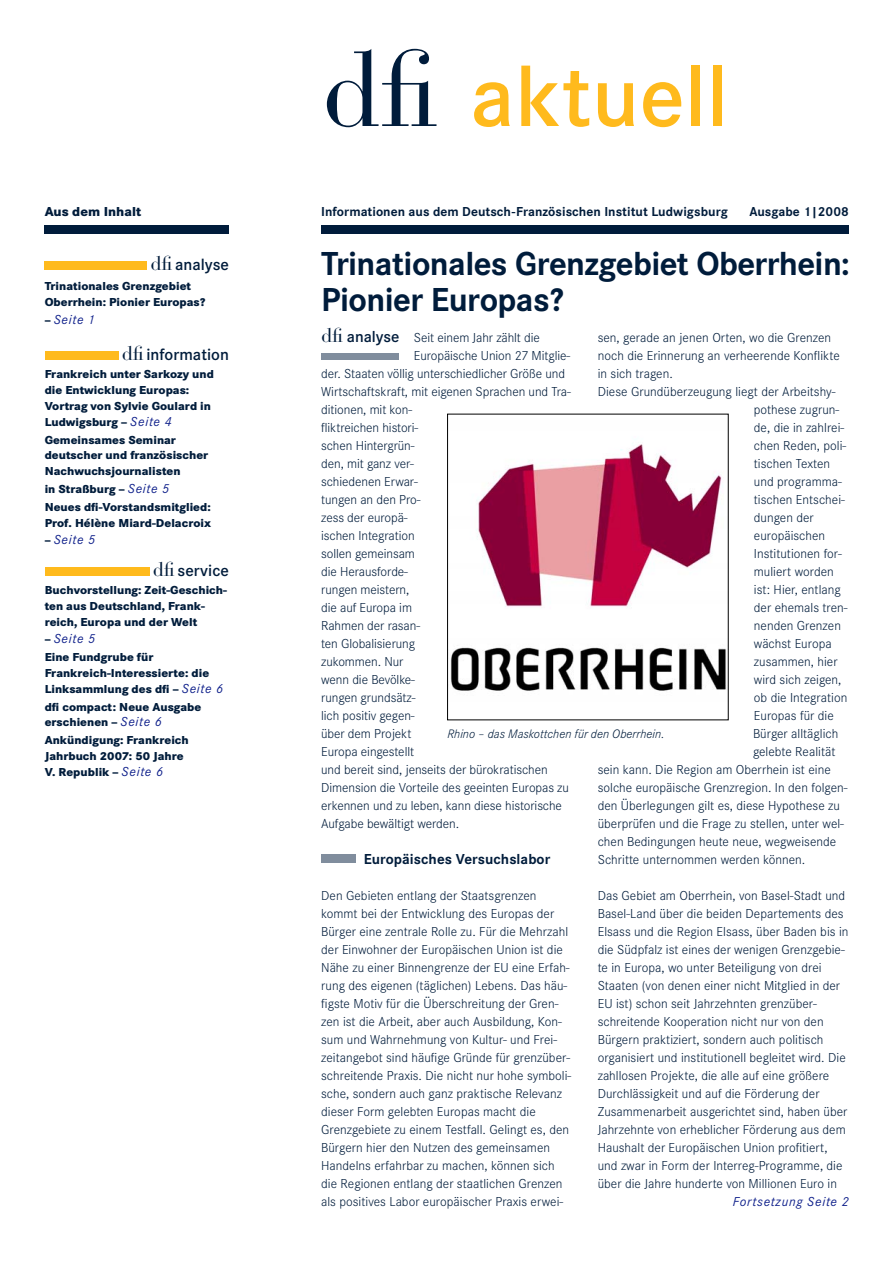
<style>
.page{position:relative;width:893px;height:1263px;background:#fff}
.page>*{position:absolute;margin:0;border:0;box-sizing:border-box;transform-origin:0 0}
.t1{font:600 90px "Corporate S";letter-spacing:.005em;color:#ffba1d}
.t2{font:700 34.5px/36px "Corporate S";letter-spacing:-.015em;color:#001c3b}
.t3{font:600 16.8px "Corporate S";letter-spacing:.005em;color:#001c3b}
.t4{font:600 16.5px "Corporate S";letter-spacing:.005em;color:#001c3b}
.t5{font:700 15px "Corporate S";color:#001c3b}
.t6{font:300 13.5px/18px "Corporate S";color:#001c3b}
.t7{font:700 13.5px "Corporate S";letter-spacing:.005em;color:#001c3b}
.t8{font:italic 13.5px "Corporate S";letter-spacing:.05em;color:#10218b}
.t9{font:800 13.5px "Corporate S";letter-spacing:.005em;color:#001c3b}
.t10{font:italic 300 12.75px "Corporate S";letter-spacing:.005em;color:#001c3b}
.t11{font:800 12px/15.8px "Corporate S";letter-spacing:.005em;color:#001c3b}
.s1{font-family:"Bauer Bodoni";font-weight:400;font-size:105px;color:#001c3b}
.s2{font-family:"Bauer Bodoni";font-weight:400;font-size:19.5px}
.s3{font-weight:800;font-style:normal;font-size:12px;color:#001c3b}
.s4{font-weight:400;font-style:italic;font-size:13.5px;color:#10218b}
</style>
<div class="page">
<div style="left:321px;top:225px;width:527px;height:9px;background:#001c3b"></div>
<div style="left:45px;top:225px;width:184px;height:9px;background:#001c3b"></div>
<div style="left:45px;top:261px;width:102px;height:9px;background:#ffba1d"></div>
<div style="left:45px;top:351px;width:73px;height:9px;background:#ffba1d"></div>
<div style="left:45px;top:567px;width:104px;height:9px;background:#ffba1d"></div>
<img style="left:450px;top:444px;width:276px;height:247px">
<div style="left:321px;top:353px;width:78px;height:7px;background:#808d9d"></div>
<div style="left:321px;top:854px;width:34px;height:9px;background:#808d9d"></div>
<h1 class="t1" style="left:321px;top:61px;width:409px"><span class="s1">dfi</span> aktuell</h1>
<p class="t9" style="left:45px;top:206px;width:98px">Aus dem Inhalt</p>
<p class="t7" style="left:321px;top:206px;width:408px">Informationen aus dem Deutsch-Französischen Institut Ludwigsburg</p>
<p class="t7" style="left:749px;top:206px;width:101px">Ausgabe 1|2008</p>
<p class="t3" style="left:151px;top:258px;width:80px"><span class="s2">dfi</span> analyse</p>
<p class="t11" style="left:45px;top:279px;width:162px">Trinationales Grenzgebiet<br>Oberrhein: Pionier Europas?</p>
<p class="t8" style="left:45px;top:314px;width:52px"><span class="s3">–</span> Seite 1</p>
<p class="t3" style="left:122px;top:348px;width:109px"><span class="s2">dfi</span> information</p>
<p class="t11" style="left:45px;top:368px;width:171px">Frankreich unter Sarkozy und die Entwicklung Europas:<br>Vortrag von Sylvie Goulard in<br>Ludwigsburg – <span class="s4">Seite 4</span></p>
<p class="t11" style="left:45px;top:433px;width:165px">Gemeinsames Seminar deutscher und französischer<br>Nachwuchsjournalisten</p>
<p class="t11" style="left:45px;top:481px;width:168px;line-height:17.9px">in Straßburg – <span class="s4">Seite 5<br></span>Neues dfi-Vorstandsmitglied:</p>
<p class="t11" style="left:45px;top:516px;width:168px">Prof. Hélène Miard-Delacroix</p>
<p class="t8" style="left:45px;top:535px;width:52px"><span class="s3">–</span> Seite 5</p>
<p class="t3" style="left:153px;top:564px;width:78px"><span class="s2">dfi</span> service</p>
<p class="t11" style="left:45px;top:583px;width:184px">Buchvorstellung: Zeit-Geschich&shy;ten aus Deutschland, Frank&shy;reich, Europa und der Welt</p>
<p class="t8" style="left:45px;top:634px;width:52px"><span class="s3">–</span> Seite 5</p>
<p class="t11" style="left:45px;top:650px;width:180px">Eine Fundgrube für<br>Frankreich-Interessierte: die<br>Linksammlung des dfi – <span class="s4">Seite 6</span></p>
<p class="t11" style="left:45px;top:700px;width:158px">dfi compact: Neue Ausgabe erschienen – <span class="s4">Seite 6</span></p>
<p class="t11" style="left:45px;top:733px;width:146px">Ankündigung: Frankreich<br>Jahrbuch 2007: 50 Jahre<br>V. Republik – <span class="s4">Seite 6</span></p>
<h2 class="t2" style="left:321px;top:248px;width:530px">Trinationales Grenzgebiet Oberrhein:<br>Pionier Europas?</h2>
<p class="t6" style="left:414px;top:330px;width:128px">Seit einem Jahr zählt die</p>
<p class="t6" style="left:414px;top:348px;width:158px">Europäische Union 27 Mitglie-</p>
<p class="t6" style="left:321px;top:366px;width:245px">der. Staaten völlig unterschiedlicher Größe und</p>
<p class="t6" style="left:321px;top:384px;width:251px">Wirtschaftskraft, mit eigenen Sprachen und Tra-</p>
<p class="t6" style="left:321px;top:402px;width:92px">ditionen, mit kon-</p>
<p class="t6" style="left:321px;top:420px;width:99px">fliktreichen histori-</p>
<p class="t6" style="left:321px;top:438px;width:95px">schen Hintergrün-</p>
<p class="t6" style="left:321px;top:456px;width:94px">den, mit ganz ver-</p>
<p class="t6" style="left:321px;top:474px;width:98px">schiedenen Erwar-</p>
<p class="t6" style="left:321px;top:492px;width:101px">tungen an den Pro-</p>
<p class="t6" style="left:321px;top:510px;width:88px">zess der europä-</p>
<p class="t6" style="left:321px;top:528px;width:95px">ischen Integration</p>
<p class="t6" style="left:321px;top:546px;width:95px">sollen gemeinsam</p>
<p class="t6" style="left:321px;top:564px;width:88px">die Herausforde-</p>
<p class="t6" style="left:321px;top:582px;width:90px">rungen meistern,</p>
<p class="t6" style="left:321px;top:600px;width:92px">die auf Europa im</p>
<p class="t6" style="left:321px;top:618px;width:100px">Rahmen der rasan-</p>
<p class="t6" style="left:321px;top:636px;width:95px">ten Globalisierung</p>
<p class="t6" style="left:321px;top:654px;width:84px">zukommen. Nur</p>
<p class="t6" style="left:321px;top:672px;width:95px">wenn die Bevölke-</p>
<p class="t6" style="left:321px;top:690px;width:96px">rungen grundsätz-</p>
<p class="t6" style="left:321px;top:708px;width:95px">lich positiv gegen-</p>
<p class="t6" style="left:321px;top:726px;width:92px">über dem Projekt</p>
<p class="t6" style="left:321px;top:744px;width:94px">Europa eingestellt</p>
<p class="t6" style="left:321px;top:762px;width:228px">und bereit sind, jenseits der bürokratischen</p>
<p class="t6" style="left:321px;top:780px;width:249px">Dimension die Vorteile des geeinten Europas zu</p>
<p class="t6" style="left:321px;top:798px;width:242px">erkennen und zu leben, kann diese historische</p>
<p class="t6" style="left:321px;top:816px;width:139px">Aufgabe bewältigt werden.</p>
<p class="t4" style="left:321px;top:330px;width:80px"><span class="s2">dfi</span> analyse</p>
<p class="t6" style="left:597px;top:330px;width:235px">sen, gerade an jenen Orten, wo die Grenzen</p>
<p class="t6" style="left:597px;top:348px;width:243px">noch die Erinnerung an verheerende Konflikte</p>
<p class="t6" style="left:597px;top:366px;width:77px">in sich tragen.</p>
<p class="t6" style="left:597px;top:384px;width:239px">Diese Grundüberzeugung liegt der Arbeitshy-</p>
<p class="t6" style="left:753px;top:402px;width:87px">pothese zugrun-</p>
<p class="t6" style="left:753px;top:420px;width:92px">de, die in zahlrei-</p>
<p class="t6" style="left:753px;top:438px;width:94px">chen Reden, poli-</p>
<p class="t6" style="left:753px;top:456px;width:78px">tischen Texten</p>
<p class="t6" style="left:753px;top:474px;width:89px">und programma-</p>
<p class="t6" style="left:753px;top:492px;width:93px">tischen Entschei-</p>
<p class="t6" style="left:753px;top:510px;width:61px">dungen der</p>
<p class="t6" style="left:753px;top:528px;width:73px">europäischen</p>
<p class="t6" style="left:753px;top:546px;width:89px">Institutionen for-</p>
<p class="t6" style="left:753px;top:564px;width:81px">muliert worden</p>
<p class="t6" style="left:753px;top:582px;width:88px">ist: Hier, entlang</p>
<p class="t6" style="left:753px;top:600px;width:95px">der ehemals tren-</p>
<p class="t6" style="left:753px;top:618px;width:89px">nenden Grenzen</p>
<p class="t6" style="left:753px;top:636px;width:79px">wächst Europa</p>
<p class="t6" style="left:753px;top:654px;width:85px">zusammen, hier</p>
<p class="t6" style="left:753px;top:672px;width:89px">wird sich zeigen,</p>
<p class="t6" style="left:753px;top:690px;width:95px">ob die Integration</p>
<p class="t6" style="left:753px;top:708px;width:81px">Europas für die</p>
<p class="t6" style="left:753px;top:726px;width:87px">Bürger alltäglich</p>
<p class="t6" style="left:753px;top:744px;width:84px">gelebte Realität</p>
<p class="t6" style="left:597px;top:762px;width:234px">sein kann. Die Region am Oberrhein ist eine</p>
<p class="t6" style="left:597px;top:780px;width:251px">solche europäische Grenzregion. In den folgen-</p>
<p class="t6" style="left:597px;top:798px;width:244px">den Überlegungen gilt es, diese Hypothese zu</p>
<p class="t6" style="left:597px;top:816px;width:248px">überprüfen und die Frage zu stellen, unter wel-</p>
<p class="t6" style="left:597px;top:834px;width:240px">chen Bedingungen heute neue, wegweisende</p>
<p class="t6" style="left:597px;top:852px;width:209px">Schritte unternommen werden können.</p>
<p class="t6" style="left:597px;top:888px;width:252px">Das Gebiet am Oberrhein, von Basel-Stadt und Basel-Land über die beiden Departements des Elsass und die Region Elsass, über Baden bis in die Südpfalz ist eines der wenigen Grenzgebie&shy;te in Europa, wo unter Beteiligung von drei Staaten (von denen einer nicht Mitglied in der EU ist) schon seit Jahrzehnten grenzüber&shy;schreitende Kooperation nicht nur von den Bürgern praktiziert, sondern auch politisch organisiert und institutionell begleitet wird. Die zahllosen Projekte, die alle auf eine größere Durchlässigkeit und auf die Förderung der Zusammenarbeit ausgerichtet sind, haben über Jahrzehnte von erheblicher Förderung aus dem Haushalt der Europäischen Union profitiert, und zwar in Form der Interreg-Programme, die über die Jahre hunderte von Millionen Euro in</p>
<p class="t10" style="left:447px;top:729px;width:219px">Rhino – das Maskottchen für den Oberrhein.</p>
<p class="t5" style="left:364px;top:853px;width:188px">Europäisches Versuchslabor</p>
<p class="t6" style="left:321px;top:888px;width:252px">Den Gebieten entlang der Staatsgrenzen kommt bei der Entwicklung des Europas der Bürger eine zentrale Rolle zu. Für die Mehrzahl der Einwohner der Europäischen Union ist die Nähe zu einer Binnengrenze der EU eine Erfah&shy;rung des eigenen (täglichen) Lebens. Das häu&shy;figste Motiv für die Überschreitung der Gren&shy;zen ist die Arbeit, aber auch Ausbildung, Kon&shy;sum und Wahrnehmung von Kultur- und Frei&shy;zeitangebot sind häufige Gründe für grenzüber&shy;schreitende Praxis. Die nicht nur hohe symboli&shy;sche, sondern auch ganz praktische Relevanz dieser Form gelebten Europas macht die Grenzgebiete zu einem Testfall. Gelingt es, den Bürgern hier den Nutzen des gemeinsamen Handelns erfahrbar zu machen, können sich die Regionen entlang der staatlichen Grenzen als positives Labor europäischer Praxis erwei-</p>
<p class="t8" style="left:732px;top:1196px;width:117px">Fortsetzung Seite 2</p>
</div>
